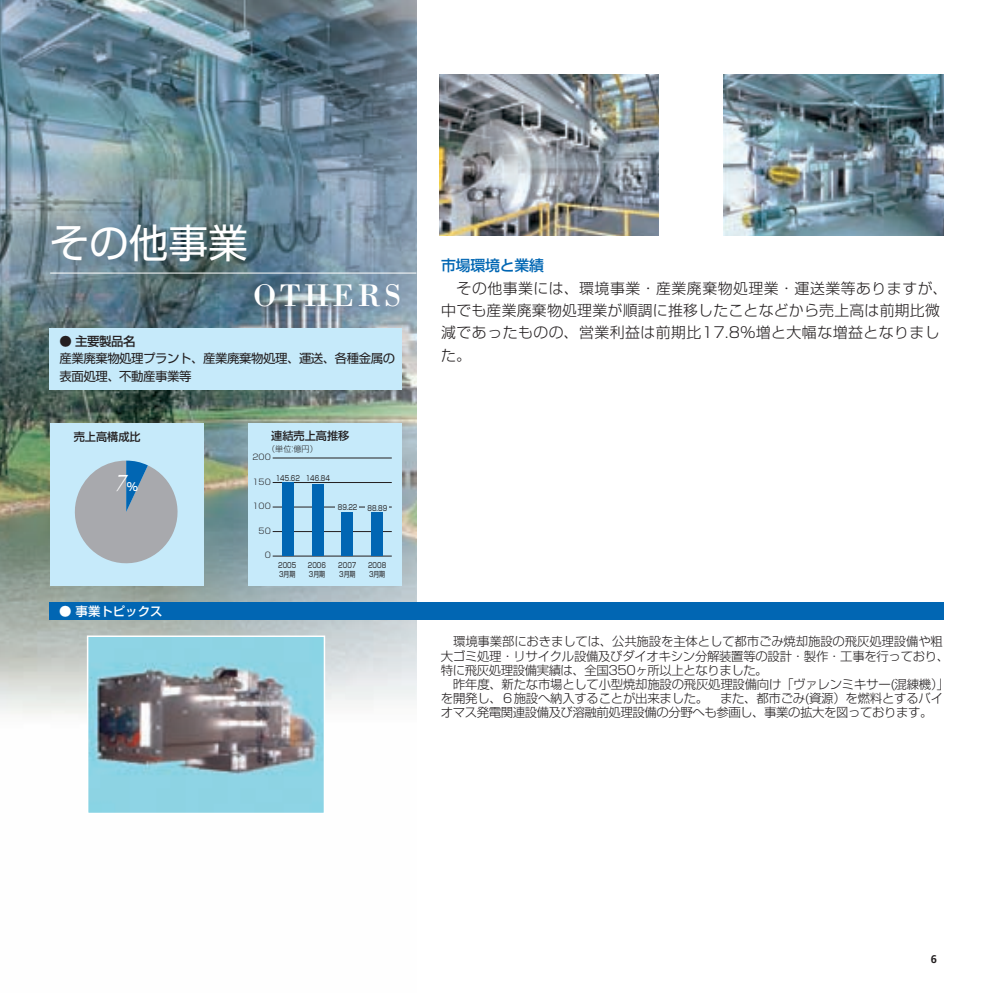
<style>
.page{position:relative;width:993px;height:993px;background:#fff}
.page>*{position:absolute;margin:0;border:0;box-sizing:border-box;transform-origin:0 0}
.t1{font:39.73px "Shin Go Pro";color:#fff}
.t2{font:32.2px "Bodoni Std";letter-spacing:.1em;color:#fff}
.t3{font:italic 26.25px "Garamond";color:#fff}
.t4{font:300 14.88px/22.4px "Shin Go Pro";letter-spacing:.03em;color:#231f20}
.t5{font:500 14.88px "Shin Go Pro";letter-spacing:-.015em;color:#0166b3}
.t6{font:300 12.42px/14px "Shin Go Pro";letter-spacing:-.02em;color:#231f20}
.t7{font:12.42px/17.3px "Shin Go Pro";letter-spacing:-.035em;color:#231f20}
.t8{font:500 12.42px "Shin Go Pro";color:#fff}
.t9{font:500 12.42px "Shin Go Pro";letter-spacing:-.035em;color:#231f20}
.t10{font:11.2px "Shin Go Pro Medium 90 msp RKSJ H";color:#231f20}
.t11{font:700 11.2px "Frutiger LT Std";color:#231f20}
.t12{font:11.2px "Shin Go Pro Medium 90 msp RKSJ H";color:#fff}
.t13{font:8.05px "Shin Go Pro Light 90 msp RKSJ H";color:#231f20}
.t14{font:7.52px/8.9px "Shin Go Pro Regular 90 msp RKSJ H";color:#231f20;scale:.8 1}
</style>
<div class="page">
<img style="left:0;top:0;width:416px;height:715px">
<img style="left:439px;top:74px;width:219px;height:162px">
<img style="left:723px;top:74px;width:220px;height:162px">
<div style="left:50px;top:423px;width:154px;height:162px;background:#c6eafa"></div>
<svg style="left:74px;top:460px;width:103px;height:103px"></svg>
<div style="left:248px;top:423px;width:153px;height:162px;background:#c6eafa"></div>
<hr style="left:272px;top:506px;width:119px;height:1px;background:#231f20">
<hr style="left:272px;top:531px;width:119px;height:1px;background:#231f20">
<hr style="left:272px;top:482px;width:119px;height:1px;background:#231f20">
<hr style="left:272px;top:457px;width:119px;height:1px;background:#231f20">
<div style="left:335px;top:502px;width:24px;height:8px;background:#c6eafa"></div>
<div style="left:365px;top:503px;width:24px;height:8px;background:#c6eafa"></div>
<hr style="left:272px;top:555px;width:119px;height:1px;background:#231f20">
<div style="left:371px;top:512px;width:12px;height:44px;background:#0166b3"></div>
<div style="left:341px;top:512px;width:12px;height:44px;background:#0166b3"></div>
<div style="left:311px;top:484px;width:12px;height:72px;background:#0166b3"></div>
<div style="left:282px;top:482px;width:11px;height:74px;background:#0166b3"></div>
<div style="left:49px;top:327px;width:353px;height:62px;background:#c6eafa"></div>
<div style="left:49px;top:602px;width:894px;height:18px;background:#0166b3"></div>
<hr style="left:50px;top:273px;width:366px;height:1px;background:#fff">
<img style="left:89px;top:637px;width:234px;height:175px">
<div style="left:87px;top:635px;width:238px;height:179px;border:1px solid #fff"></div>
<h1 class="t1" style="left:49px;top:210px;width:200px">その他事業</h1>
<h2 class="t2" style="left:253px;top:275px;width:146px">OTHERS</h2>
<p class="t9" style="left:59px;top:331px;width:77px">● 主要製品名</p>
<p class="t7" style="left:59px;top:348px;width:337px">産業廃棄物処理プラント、産業廃棄物処理、運送、各種金属の表面処理、不動産事業等</p>
<p class="t10" style="left:74px;top:428px;width:68px">売上高構成比</p>
<h3 class="t3" style="left:114px;top:465px;width:14px">7</h3>
<p class="t12" style="left:127px;top:477px;width:13px">％</p>
<p class="t8" style="left:59px;top:601px;width:105px">● 事業トピックス</p>
<p class="t10" style="left:271px;top:426px;width:80px">連結売上高推移</p>
<p class="t13" style="left:267px;top:442px;width:52px">（単位：億円）</p>
<p class="t13" style="left:252px;top:450px;width:20px">200</p>
<p class="t14" style="left:306px;top:473px;width:32px">146.84</p>
<p class="t14" style="left:276px;top:473px;width:32px">145.62</p>
<p class="t13" style="left:252px;top:475px;width:20px">150</p>
<p class="t13" style="left:252px;top:499px;width:20px">100</p>
<p class="t13" style="left:258px;top:524px;width:14px">50</p>
<p class="t13" style="left:264px;top:548px;width:8px">0</p>
<p class="t14" style="left:278px;top:559px;width:24px">2005<br>3月期</p>
<p class="t14" style="left:308px;top:559px;width:24px">2006<br>3月期</p>
<p class="t14" style="left:338px;top:501px;width:26px">89.22</p>
<p class="t14" style="left:367px;top:502px;width:26px">88.89</p>
<p class="t14" style="left:338px;top:559px;width:24px">2007<br>3月期</p>
<p class="t14" style="left:368px;top:559px;width:24px">2008<br>3月期</p>
<p class="t5" style="left:441px;top:253px;width:104px">市場環境と業績</p>
<p class="t4" style="left:441px;top:275px;width:507px">　その他事業には、環境事業・産業廃棄物処理業・運送業等ありますが、中でも産業廃棄物処理業が順調に推移したことなどから売上高は前期比微減であったものの、営業利益は前期比17.8％増と大幅な増益となりました。</p>
<p class="t6" style="left:440px;top:633px;width:510px">　環境事業部におきましては、公共施設を主体として都市ごみ焼却施設の飛灰処理設備や粗大ゴミ処理・リサイクル設備及びダイオキシン分解装置等の設計・製作・工事を行っており、特に飛灰処理設備実績は、全国350ヶ所以上となりました。<br>　昨年度、新たな市場として小型焼却施設の飛灰処理設備向け「ヴァレンミキサー(混練機）」を開発し、６施設へ納入することが出来ました。　また、都市ごみ(資源）を燃料とするバイオマス発電関連設備及び溶融前処理設備の分野へも参画し、事業の拡大を図っております。</p>
<p class="t11" style="left:930px;top:951px;width:8px">6</p>
</div>
